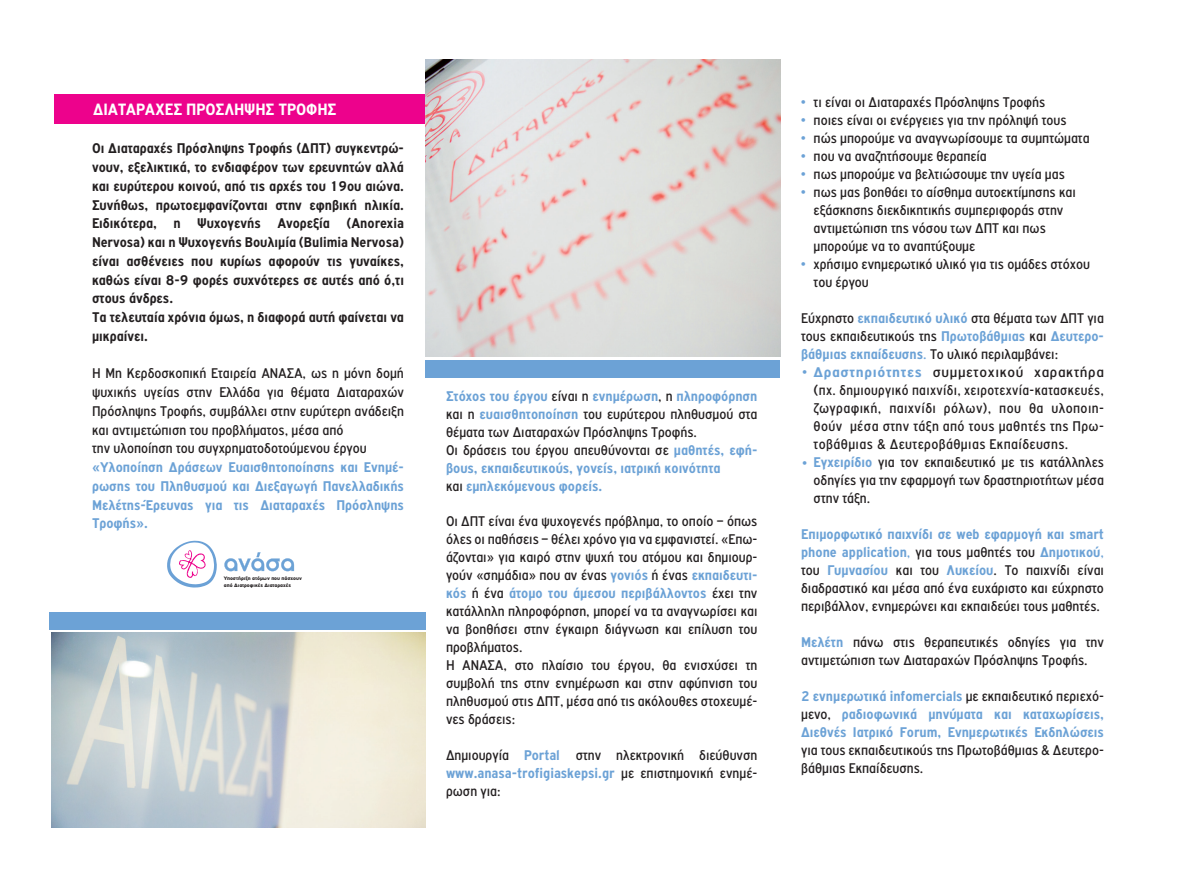
<style>
.page{position:relative;width:1195px;height:889px;background:#fff}
.page>*{position:absolute;margin:0;border:0;box-sizing:border-box;transform-origin:0 0}
.t1{font:700 17.5px "PF Highway Gothic Cond";color:#fff}
.t2{font:15px/18px "PF Highway Gothic Cond";color:#231f20}
.t3{font:700 15px/18px "PF Highway Gothic Cond";color:#6ca2d6;text-align:justify}
.t4{font:700 15px/18.8px "PF Highway Gothic Cond";color:#231f20}
.t5{font:15px/18px "PF Highway Gothic Cond";color:#231f20;text-align:justify;scale:1.1 1}
.t6{font:15px/18px "PF Highway Gothic Cond";color:#6ca2d6;text-align:justify}
.t7{font:900 5.38px/7.1px "PF Highway Gothic";color:#231f20}
.s1{font-weight:400;color:#231f20}
.s2{font-weight:700;color:#6ca2d6}
.s3{color:#6ca2d6}
</style>
<div class="page">
<img style="left:52px;top:632px;width:373px;height:195px">
<div style="left:54px;top:94px;width:373px;height:29px;background:#ed028c"></div>
<div style="left:49px;top:612px;width:377px;height:17px;background:#6ca2d6"></div>
<div style="left:425px;top:360px;width:355px;height:17px;background:#6ca2d6"></div>
<img style="left:425px;top:59px;width:355px;height:298px">
<svg style="left:224px;top:552px;width:70px;height:19px"></svg>
<svg style="left:167px;top:541px;width:50px;height:46px"></svg>
<p class="t1" style="left:93px;top:100px;width:245px">∆ΙΑΤΑΡΑΧΕΣ ΠΡΟΣΛΗΨΗΣ ΤΡΟΦΗΣ</p>
<p class="t4" style="left:92px;top:139px;width:313px">Οι ∆ιαταραχές Πρόσληψης Τροφής (∆ΠΤ) συγκεντρώ&shy;νουν, εξελικτικά, το ενδιαφέρον των ερευνητών αλλά και ευρύτερου κοινού, από τις αρχές του 19ου αιώνα.<br>Συνήθως, πρωτοεµφανίζονται στην εφηβική ηλικία.<br>Ειδικότερα, η Ψυχογενής Ανορεξία (Anorexia Nervosa) και η Ψυχογενής Βουλιµία (Bulimia Nervosa) είναι ασθένειες που κυρίως αφορούν τις γυναίκες, καθώς είναι 8-9 φορές συχνότερες σε αυτές από ό,τι στους άνδρες.<br>Τα τελευταία χρόνια όµως, η διαφορά αυτή φαίνεται να µικραίνει.</p>
<p class="t2" style="left:92px;top:364px;width:313px;line-height:18.8px">Η Μη Κερδοσκοπική Εταιρεία ΑΝΑΣΑ, ως η µόνη δοµή ψυχικής υγείας στην Ελλάδα για θέµατα ∆ιαταραχών Πρόσληψης Τροφής, συµβάλλει στην ευρύτερη ανάδειξη και αντιµετώπιση του προβλήµατος, µέσα από<br>την υλοποίηση του συγχρηµατοδοτούµενου έργου</p>
<p class="t3" style="left:92px;top:458px;width:313px;line-height:18.8px">«Υλοποίηση ∆ράσεων Ευαισθητοποίησης και Ενηµέ&shy;ρωσης του Πληθυσµού και ∆ιεξαγωγή Πανελλαδικής Μελέτης-Έρευνας για τις ∆ιαταραχές Πρόσληψης Τροφής».</p>
<p class="t7" style="left:224px;top:574px;width:80px">Υποστήριξη ατόµων που πάσχουν από ∆ιατροφικές ∆ιαταραχές</p>
<p class="t3" style="left:446px;top:387px;width:313px;text-align:left">Στόχος του έργου <span class="s1">είναι η</span> ενηµέρωση<span class="s1">, η</span> πληροφόρηση <span class="s1">και η</span> ευαισθητοποίηση <span class="s1">του ευρύτερου πληθυσµού στα θέµατα των ∆ιαταραχών Πρόσληψης Τροφής.<br>Οι δράσεις του έργου απευθύνονται σε</span> µαθητές, εφή&shy;βους, εκπαιδευτικούς, γονείς, ιατρική κοινότητα<br><span class="s1">και</span> εµπλεκόµενους φορείς.</p>
<p class="t2" style="left:446px;top:512px;width:313px">Οι ∆ΠΤ είναι ένα ψυχογενές πρόβληµα, το οποίο – όπως όλες οι παθήσεις – θέλει χρόνο για να εµφανιστεί. «Επω&shy;άζονται» για καιρό στην ψυχή του ατόµου και δηµιουρ&shy;γούν «σηµάδια» που αν ένας <span class="s2">γονιός</span> ή ένας <span class="s2">εκπαιδευτι&shy;κός</span> ή ένα <span class="s2">άτοµο του άµεσου περιβάλλοντος</span> έχει την κατάλληλη πληροφόρηση, µπορεί να τα αναγνωρίσει και να βοηθήσει στην έγκαιρη διάγνωση και επίλυση του προβλήµατος.<br>Η ΑΝΑΣΑ, στο πλαίσιο του έργου, θα ενισχύσει τη συµβολή της στην ενηµέρωση και στην αφύπνιση του πληθυσµού στις ∆ΠΤ, µέσα από τις ακόλουθες στοχευµέ&shy;νες δράσεις:</p>
<p class="t2" style="left:446px;top:746px;width:313px;text-align:justify">∆ηµιουργία <span class="s2">Portal</span> στην ηλεκτρονική διεύθυνση <span class="s2">www.anasa-trofigiaskepsi.gr</span> µε επιστηµονική ενηµέ&shy;ρωση για:</p>
<p class="t2" style="left:814px;top:93px;width:278px">τι είναι οι ∆ιαταραχές Πρόσληψης Τροφής<br>ποιες είναι οι ενέργειες για την πρόληψή τους πώς µπορούµε να αναγνωρίσουµε τα συµπτώµατα που να αναζητήσουµε θεραπεία<br>πως µπορούµε να βελτιώσουµε την υγεία µας πως µας βοηθάει το αίσθηµα αυτοεκτίµησης και εξάσκησης διεκδικητικής συµπεριφοράς στην αντιµετώπιση της νόσου των ∆ΠΤ και πως µπορούµε να το αναπτύξουµε<br>xρήσιµο ενηµερωτικό υλικό για τις οµάδες στόχου του έργου</p>
<p class="t2" style="left:801px;top:309px;width:304px;text-align:justify">Εύχρηστο <span class="s2">εκπαιδευτικό υλικό</span> στα θέµατα των ∆ΠΤ για τους εκπαιδευτικούς της <span class="s2">Πρωτοβάθµιας</span> και <span class="s2">∆ευτερο&shy;βάθµιας εκπαίδευσης</span><span class="s3">.</span> Το υλικό περιλαµβάνει:</p>
<p class="t5" style="left:814px;top:363px;width:265px;text-indent:-12px"><span class="s3">•</span> <span class="s2">∆ραστηριότητες</span> συµµετοχικού χαρακτήρα (πχ. δηµιουργικό παιχνίδι, χειροτεχνία-κατασκευές, ζωγραφική, παιχνίδι ρόλων), που θα υλοποιη&shy;θούν µέσα στην τάξη από τους µαθητές της Πρω&shy;τοβάθµιας &amp; ∆ευτεροβάθµιας Εκπαίδευσης.</p>
<p class="t2" style="left:814px;top:453px;width:292px;text-align:justify;text-indent:-12px"><span class="s3">•</span> <span class="s2">Εγχειρίδιο</span> για τον εκπαιδευτικό µε τις κατάλληλες οδηγίες για την εφαρµογή των δραστηριοτήτων µέσα στην τάξη.</p>
<p class="t2" style="left:801px;top:525px;width:304px;text-align:justify"><span class="s2">Επιµορφωτικό παιχνίδι σε web εφαρµογή και smart phone application</span><span class="s3">,</span> για τους µαθητές του <span class="s2">∆ηµοτικού</span><span class="s3">, </span>του <span class="s2">Γυµνασίου</span> και του <span class="s2">Λυκείου</span>. Το παιχνίδι είναι διαδραστικό και µέσα από ένα ευχάριστο και εύχρηστο περιβάλλον, ενηµερώνει και εκπαιδεύει τους µαθητές.</p>
<p class="t2" style="left:801px;top:633px;width:304px"><span class="s2">Μελέτη</span> πάνω στις θεραπευτικές οδηγίες για την αντιµετώπιση των ∆ιαταραχών Πρόσληψης Τροφής.</p>
<p class="t3" style="left:801px;top:687px;width:304px">2 ενηµερωτικά infomercials <span class="s1">µε εκπαιδευτικό περιεχό&shy;µενο,</span> ραδιοφωνικά µηνύµατα και καταχωρίσεις, ∆ιεθνές Ιατρικό Forum, Ενηµερωτικές Εκδηλώσεις</p>
<p class="t2" style="left:801px;top:741px;width:304px">για τους εκπαιδευτικούς της Πρωτοβάθµιας &amp; ∆ευτερο&shy;βάθµιας Εκπαίδευσης.</p>
<p class="t6" style="left:801px;top:93px;width:7px">• • • • • •</p>
<p class="t6" style="left:801px;top:255px;width:7px">•</p>
</div>
